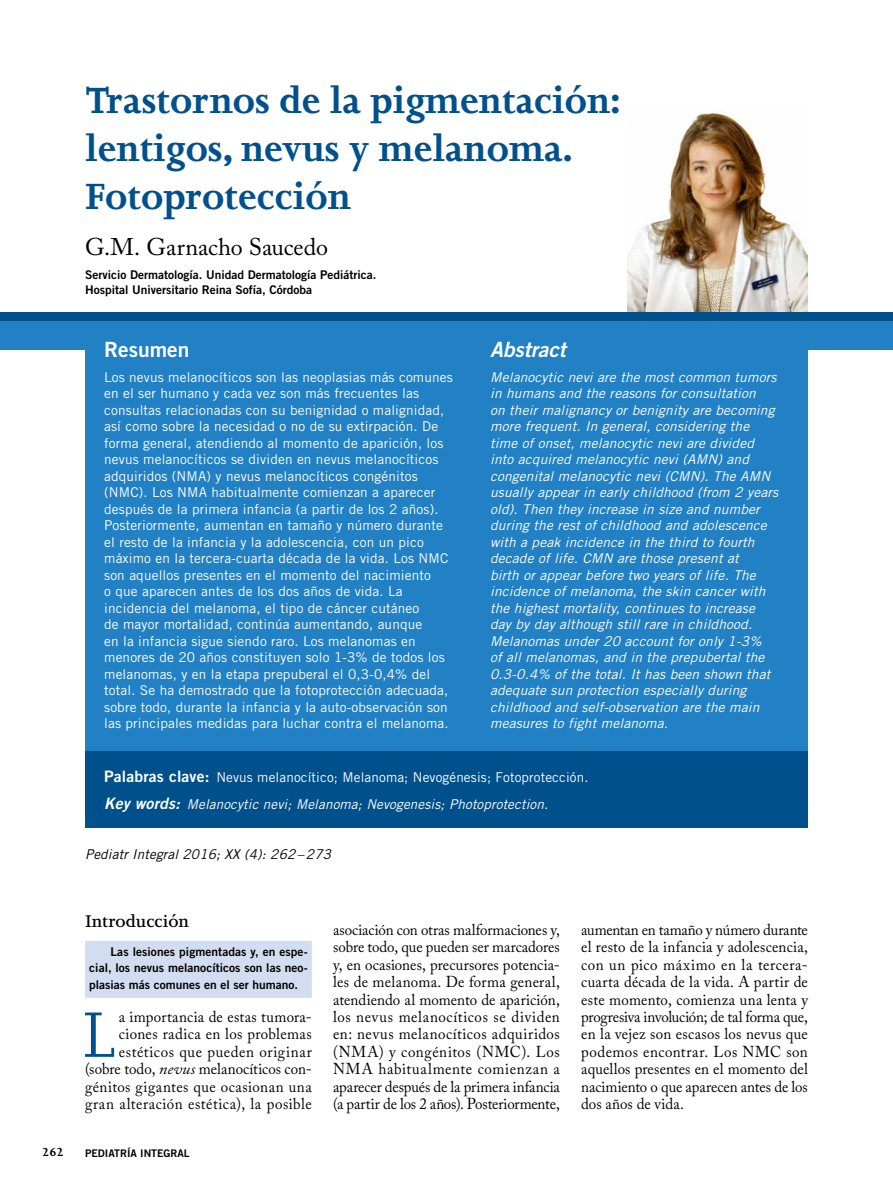
<style>
.page{position:relative;width:893px;height:1191px;background:#fff}
.page>*{position:absolute;margin:0;border:0;box-sizing:border-box;transform-origin:0 0}
.t1{font:73.95px "Joanna MT Std";color:#00508c;scale:.95 1}
.t2{font:700 42px/48px "Joanna MT Std";color:#00508c}
.t3{font:24px "Adobe Caslon Pro";color:#000}
.t4{font:italic 21px "Trade Gothic Bold Two";color:#fff}
.t5{font:21px "Trade Gothic Bold Two";color:#fff}
.t6{font:600 19.5px "Joanna MT Std";color:#000}
.t7{font:15.75px/17.4px "Adobe Caslon Pro";letter-spacing:.015em;color:#000;text-align:justify;scale:.95 1}
.t8{font:13.5px/16.5px "Trade Gothic";letter-spacing:.01em;color:#fff}
.t9{font:italic 13.5px/16.5px "Trade Gothic";letter-spacing:.01em;color:#fff}
.t10{font:italic 13.5px "Trade Gothic";letter-spacing:.01em;color:#000}
.t11{font:700 13.5px "Joanna MT Std";color:#000}
.t12{font:12px/16.5px "Trade Gothic Bold Two";color:#000;text-align:justify}
.t13{font:10.5px "Trade Gothic Bold Two";color:#000}
.s1{font-family:"Trade Gothic Bold Two";font-size:15.75px}
.s2{font-family:"Trade Gothic Bold Two";font-style:italic;font-size:15.75px}
.s3{font-style:italic}
</style>
<div class="page">
<img style="left:627px;top:111px;width:181px;height:201px">
<div style="left:85px;top:941px;width:227px;height:57px;background:#d3ddf2"></div>
<div style="left:85px;top:320px;width:723px;height:454px;background:#2281c4"></div>
<div style="left:0;top:320px;width:88px;height:30px;background:#2281c4"></div>
<div style="left:772px;top:320px;width:121px;height:30px;background:#2281c4"></div>
<div style="left:0;top:312px;width:893px;height:8px;background:#00508c"></div>
<div style="left:85px;top:751px;width:723px;height:76px;background:#00508c"></div>
<h2 class="t2" style="left:85px;top:76px;width:537px">Trastornos de la pigmentación: lentigos, nevus y melanoma.<br>Fotoprotección</h2>
<h3 class="t3" style="left:85px;top:233px;width:244px">G.M. Garnacho Saucedo</h3>
<p class="t12" style="left:85px;top:267px;width:293px;line-height:15px">Servicio Dermatología. Unidad Dermatología Pediátrica.<br>Hospital Universitario Reina Sofía, Córdoba</p>
<h3 class="t5" style="left:104px;top:336px;width:87px">Resumen</h3>
<p class="t8" style="left:104px;top:368px;width:350px">Los nevus melanocíticos son las neoplasias más comunes en el ser humano y cada vez son más frecuentes las consultas relacionadas con su benignidad o malignidad, así como sobre la necesidad o no de su extirpación. De forma general, atendiendo al momento de aparición, los nevus melanocíticos se dividen en nevus melanocíticos adquiridos (NMA) y nevus melanocíticos congénitos (NMC). Los NMA habitualmente comienzan a aparecer después de la primera infancia (a partir de los 2 años).<br>Posteriormente, aumentan en tamaño y número durante el resto de la infancia y la adolescencia, con un pico máximo en la tercera-cuarta década de la vida. Los NMC son aquellos presentes en el momento del nacimiento<br>o que aparecen antes de los dos años de vida. La incidencia del melanoma, el tipo de cáncer cutáneo<br>de mayor mortalidad, continúa aumentando, aunque<br>en la infancia sigue siendo raro. Los melanomas en menores de 20 años constituyen solo 1-3% de todos los melanomas, y en la etapa prepuberal el 0,3-0,4% del total. Se ha demostrado que la fotoprotección adecuada, sobre todo, durante la infancia y la auto-observación son las principales medidas para luchar contra el melanoma.</p>
<h3 class="t4" style="left:490px;top:336px;width:77px">Abstract</h3>
<p class="t9" style="left:490px;top:368px;width:290px">Melanocytic nevi are the most common tumors in humans and the reasons for consultation<br>on their malignancy or benignity are becoming more frequent. In general, considering the time of onset, melanocytic nevi are divided into acquired melanocytic nevi (AMN) and congenital melanocytic nevi (CMN). The AMN usually appear in early childhood (from 2 years old). Then they increase in size and number during the rest of childhood and adolescence with a peak incidence in the third to fourth decade of life. CMN are those present at<br>birth or appear before two years of life. The incidence of melanoma, the skin cancer with the highest mortality, continues to increase day by day although still rare in childhood.<br>Melanomas under 20 account for only 1-3%<br>of all melanomas, and in the prepubertal the 0.3-0.4% of the total. It has been shown that adequate sun protection especially during childhood and self-observation are the main measures to fight melanoma.</p>
<p class="t8" style="left:104px;top:764px;width:486px;line-height:26.5px"><span class="s1">Palabras clave:</span> Nevus melanocítico; Melanoma; Nevogénesis; Fotoprotección.<br><span class="s2">Key words:</span> <span class="s3">Melanocytic nevi; Melanoma; Nevogenesis; Photoprotection.</span></p>
<p class="t10" style="left:85px;top:846px;width:247px">Pediatr Integral 2016; XX (4): 262–273</p>
<h3 class="t6" style="left:85px;top:911px;width:106px">Introducción</h3>
<p class="t12" style="left:89px;top:943px;width:220px;text-indent:21px">Las lesiones pigmentadas y, en espe&shy;cial, los nevus melanocíticos son las neo&shy;plasias más comunes en el ser humano.</p>
<h1 class="t1" style="left:83px;top:995px;width:35px">L</h1>
<p class="t7" style="left:85px;top:1007px;width:240px;text-align:right">a importancia de estas tumora&shy;ciones radica en los problemas estéticos que pueden originar (sobre todo, <span class="s3">nevus</span> melanocíticos con&shy;génitos gigantes que ocasionan una gran alteración estética), la posible</p>
<p class="t11" style="left:42px;top:1144px;width:23px">262</p>
<p class="t13" style="left:85px;top:1146px;width:106px">PEDIATRÍA INTEGRAL</p>
<p class="t7" style="left:333px;top:920px;width:240px">asociación con otras malformaciones y, sobre todo, que pueden ser marcadores y, en ocasiones, precursores potencia&shy;les de melanoma. De forma general, atendiendo al momento de aparición, los nevus melanocíticos se dividen en: nevus melanocíticos adquiridos (NMA) y congénitos (NMC). Los NMA habitualmente comienzan a aparecer después de la primera infancia (a partir de los 2 años). Posteriormente,</p>
<p class="t7" style="left:581px;top:920px;width:240px">aumentan en tamaño y número durante el resto de la infancia y adolescencia, con un pico máximo en la tercera&shy;cuarta década de la vida. A partir de este momento, comienza una lenta y progresiva involución; de tal forma que, en la vejez son escasos los nevus que podemos encontrar. Los NMC son aquellos presentes en el momento del nacimiento o que aparecen antes de los dos años de vida.</p>
</div>
